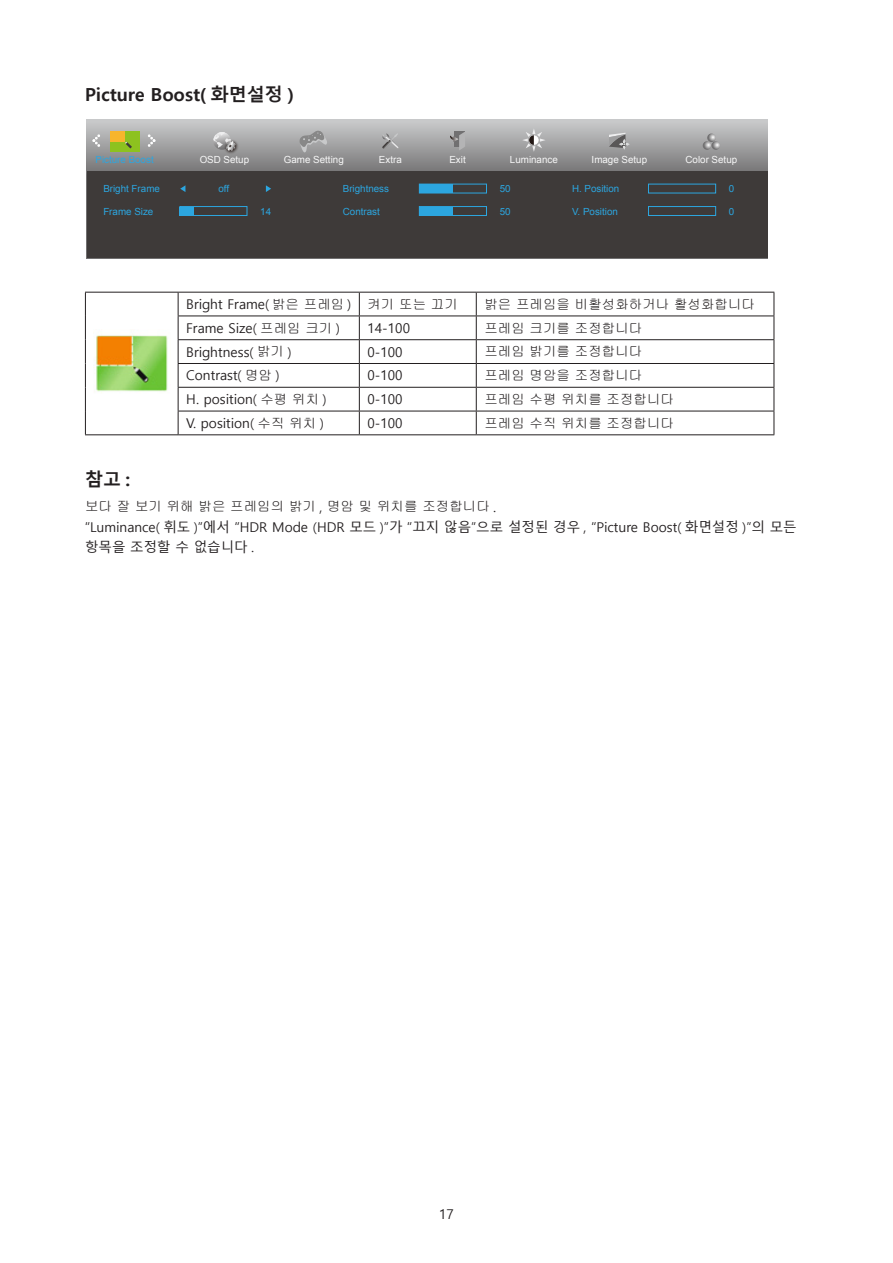
<style>
.page{position:relative;width:893px;height:1263px;background:#fff}
.page>*{position:absolute;margin:0;border:0;box-sizing:border-box;transform-origin:0 0}
.Heading_3{font:700 18px "Malgun Gothic";color:#231f20}
.content_bold{font:700 18px "Malgun Gothic";color:#231f20}
.无间隔{font:13.5px "Malgun Gothic";color:#231f20}
.正文_text-1{font:13.5px/20.2px "Malgun Gothic";color:#231f20}
.无间隔-2{font:13.5px "Gulim";color:#231f20}
.正文_text-1-2{font:13.5px "Gulim";color:#231f20}
.t1{font:9.75px "Arial";color:#2ca6e0}
.t2{font:9.75px "Arial";color:#f7f7f7}
.s1{font-family:"Gulim"}
.s2{font-family:"Malgun Gothic"}
</style>
<div class="page">
<svg style="left:87px;top:119px;width:681px;height:53px;background:#9f9fa0"></svg>
<div style="left:87px;top:172px;width:681px;height:86px;background:#3e3a39"></div>
<svg style="left:92px;top:134px;width:8px;height:13px"></svg>
<svg style="left:148px;top:134px;width:8px;height:13px"></svg>
<img style="left:223px;top:138px;width:17px;height:18px">
<svg style="left:213px;top:132px;width:23px;height:19px"></svg>
<svg style="left:450px;top:132px;width:15px;height:18px"></svg>
<svg style="left:382px;top:133px;width:18px;height:16px"></svg>
<svg style="left:522px;top:128px;width:24px;height:24px"></svg>
<svg style="left:609px;top:133px;width:21px;height:17px"></svg>
<div style="left:419px;top:184px;width:34px;height:9px;background:#2ca6e0"></div>
<div style="left:419px;top:206px;width:68px;height:10px;border:1px solid #2ca6e0"></div>
<div style="left:419px;top:207px;width:34px;height:8px;background:#2ca6e0"></div>
<div style="left:648px;top:206px;width:68px;height:10px;border:1px solid #2ca6e0"></div>
<svg style="left:180px;top:185px;width:5px;height:7px"></svg>
<svg style="left:266px;top:185px;width:5px;height:7px"></svg>
<div style="left:179px;top:206px;width:68px;height:10px;border:1px solid #2ca6e0"></div>
<div style="left:180px;top:207px;width:14px;height:8px;background:#2ca6e0"></div>
<div style="left:110px;top:131px;width:29px;height:21px;background:#8dc21f"></div>
<div style="left:110px;top:131px;width:15px;height:10px;background:#f7b52c"></div>
<svg style="left:125px;top:142px;width:7px;height:6px"></svg>
<svg style="left:703px;top:133px;width:17px;height:17px"></svg>
<svg style="left:299px;top:130px;width:28px;height:23px"></svg>
<hr style="left:85px;top:292px;width:93px;height:1px;background:#231f20">
<hr style="left:178px;top:292px;width:181px;height:1px;background:#231f20">
<hr style="left:359px;top:292px;width:117px;height:1px;background:#231f20">
<hr style="left:476px;top:292px;width:298px;height:1px;background:#231f20">
<hr style="left:178px;top:316px;width:181px;height:1px;background:#231f20">
<hr style="left:359px;top:316px;width:117px;height:1px;background:#231f20">
<hr style="left:476px;top:316px;width:298px;height:1px;background:#231f20">
<hr style="left:178px;top:339px;width:181px;height:1px;background:#231f20">
<hr style="left:359px;top:339px;width:117px;height:1px;background:#231f20">
<hr style="left:476px;top:339px;width:298px;height:1px;background:#231f20">
<hr style="left:178px;top:363px;width:181px;height:1px;background:#231f20">
<hr style="left:359px;top:363px;width:117px;height:1px;background:#231f20">
<hr style="left:476px;top:363px;width:298px;height:1px;background:#231f20">
<hr style="left:178px;top:387px;width:181px;height:1px;background:#231f20">
<hr style="left:359px;top:387px;width:117px;height:1px;background:#231f20">
<hr style="left:476px;top:387px;width:298px;height:1px;background:#231f20">
<svg style="left:85px;top:293px;width:1px;height:141px"></svg>
<hr style="left:178px;top:411px;width:181px;height:1px;background:#231f20">
<svg style="left:178px;top:293px;width:1px;height:141px"></svg>
<hr style="left:359px;top:411px;width:117px;height:1px;background:#231f20">
<svg style="left:359px;top:293px;width:1px;height:141px"></svg>
<hr style="left:476px;top:411px;width:298px;height:1px;background:#231f20">
<svg style="left:476px;top:293px;width:1px;height:141px"></svg>
<svg style="left:774px;top:293px;width:1px;height:141px"></svg>
<hr style="left:85px;top:434px;width:93px;height:1px;background:#231f20">
<hr style="left:178px;top:434px;width:181px;height:1px;background:#231f20">
<hr style="left:359px;top:434px;width:117px;height:1px;background:#231f20">
<hr style="left:476px;top:434px;width:298px;height:1px;background:#231f20">
<img style="left:94px;top:334px;width:74px;height:59px">
<p class="Heading_3" style="left:85px;top:84px;width:210px">Picture Boost( 화면설정 )</p>
<p class="t2" style="left:200px;top:153px;width:51px">OSD Setup</p>
<p class="t2" style="left:379px;top:153px;width:24px">Extra</p>
<p class="t2" style="left:449px;top:153px;width:18px">Exit</p>
<p class="t2" style="left:510px;top:153px;width:49px">Luminance</p>
<p class="t2" style="left:592px;top:153px;width:57px">Image Setup</p>
<p class="t1" style="left:343px;top:182px;width:48px">Brightness</p>
<p class="t1" style="left:500px;top:182px;width:12px">50</p>
<p class="t1" style="left:343px;top:205px;width:39px">Contrast</p>
<p class="t1" style="left:500px;top:205px;width:12px">50</p>
<p class="t1" style="left:95px;top:153px;width:60px">Picture Boost</p>
<p class="t2" style="left:284px;top:154px;width:61px">Game Setting</p>
<p class="t2" style="left:685px;top:154px;width:53px">Color Setup</p>
<p class="t1" style="left:103px;top:182px;width:58px">Bright Frame</p>
<p class="t1" style="left:218px;top:182px;width:12px">off</p>
<p class="t1" style="left:103px;top:205px;width:52px">Frame Size</p>
<p class="t1" style="left:260px;top:205px;width:12px">14</p>
<p class="t1" style="left:572px;top:182px;width:49px">H. Position</p>
<p class="t1" style="left:729px;top:182px;width:7px">0</p>
<p class="t1" style="left:572px;top:205px;width:47px">V. Position</p>
<p class="t1" style="left:729px;top:205px;width:7px">0</p>
<p class="无间隔" style="left:186px;top:297px;width:167px">Bright Frame( <span class="s1">밝은 프레임</span> )</p>
<p class="无间隔-2" style="left:367px;top:297px;width:92px">켜기 또는 끄기</p>
<p class="无间隔-2" style="left:484px;top:297px;width:272px">밝은 프레임을 비활성화하거나 활성화합니다</p>
<p class="无间隔" style="left:186px;top:320px;width:155px">Frame Size( <span class="s1">프레임 크기</span> )</p>
<p class="无间隔" style="left:367px;top:320px;width:44px">14-100</p>
<p class="无间隔-2" style="left:484px;top:321px;width:159px">프레임 크기를 조정합니다</p>
<p class="无间隔" style="left:186px;top:344px;width:107px">Brightness( <span class="s1">밝기</span> )</p>
<p class="无间隔" style="left:367px;top:344px;width:37px">0-100</p>
<p class="无间隔-2" style="left:484px;top:345px;width:159px">프레임 밝기를 조정합니다</p>
<p class="无间隔" style="left:186px;top:368px;width:95px">Contrast( <span class="s1">명암</span> )</p>
<p class="无间隔" style="left:367px;top:368px;width:37px">0-100</p>
<p class="无间隔-2" style="left:484px;top:369px;width:159px">프레임 명암을 조정합니다</p>
<p class="无间隔" style="left:186px;top:392px;width:142px">H. position( <span class="s1">수평 위치</span> )</p>
<p class="无间隔" style="left:367px;top:392px;width:37px">0-100</p>
<p class="无间隔-2" style="left:484px;top:392px;width:191px">프레임 수평 위치를 조정합니다</p>
<p class="无间隔" style="left:186px;top:415px;width:139px">V. position( <span class="s1">수직 위치</span> )</p>
<p class="无间隔" style="left:367px;top:415px;width:37px">0-100</p>
<p class="无间隔-2" style="left:484px;top:416px;width:191px">프레임 수직 위치를 조정합니다</p>
<p class="content_bold" style="left:85px;top:468px;width:47px">참고 :</p>
<p class="正文_text-1-2" style="left:85px;top:500px;width:413px">보다 잘 보기 위해 밝은 프레임의 밝기 <span class="s2">,</span> 명암 및 위치를 조정합니다 <span class="s2">.</span></p>
<p class="正文_text-1" style="left:85px;top:517px;width:713px">“Luminance( 휘도 )”에서 “HDR Mode (HDR 모드 )”가 “끄지 않음”으로 설정된 경우 , “Picture Boost( 화면설정 )”의 모든 항목을 조정할 수 없습니다 .</p>
<p class="正文_text-1" style="left:439px;top:1204px;width:16px">17</p>
</div>
